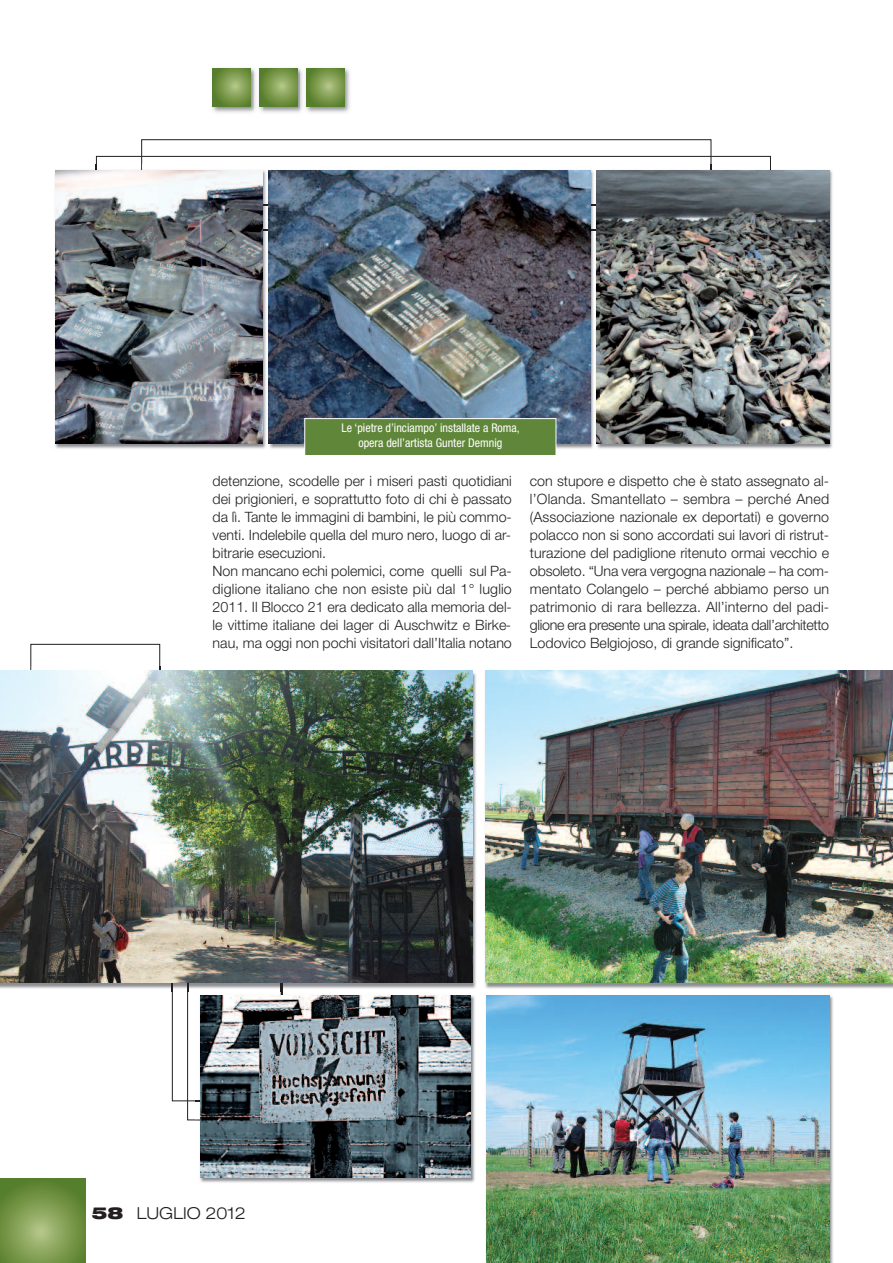
<style>
.page{position:relative;width:893px;height:1263px;background:#fff}
.page>*{position:absolute;margin:0;border:0;box-sizing:border-box;transform-origin:0 0}
.t1{font:300 expanded 16.5px "Helvetica Neue LT Pro";color:#231f20}
.t2{font:300 14.25px/18px "Helvetica Neue LT Pro";color:#231f20}
.t3{font:condensed 12px/14.4px "Helvetica Neue LT Pro";color:#fff;text-align:center}
.s1{font-weight:900}
</style>
<div class="page">
<svg style="left:0;top:1179px;width:85px;height:84px;background:#77974a"></svg>
<img style="left:309px;top:68px;width:41px;height:45px">
<svg style="left:309px;top:68px;width:35px;height:38px"></svg>
<img style="left:262px;top:68px;width:47px;height:45px">
<img style="left:306px;top:68px;width:3px;height:38px">
<svg style="left:262px;top:68px;width:36px;height:38px"></svg>
<img style="left:212px;top:68px;width:50px;height:45px">
<img style="left:259px;top:68px;width:3px;height:38px">
<svg style="left:213px;top:68px;width:38px;height:38px"></svg>
<div style="left:141px;top:139px;width:570px;height:66px;border:1px solid #231f20"></div>
<div style="left:96px;top:156px;width:675px;height:74px;border:1px solid #231f20"></div>
<img style="left:55px;top:165px;width:536px;height:284px">
<img style="left:55px;top:170px;width:208px;height:274px">
<img style="left:600px;top:170px;width:233px;height:279px">
<img style="left:600px;top:170px;width:229px;height:274px">
<img style="left:591px;top:231px;width:9px;height:218px">
<img style="left:591px;top:206px;width:5px;height:23px">
<img style="left:591px;top:170px;width:5px;height:34px">
<img style="left:596px;top:170px;width:4px;height:274px">
<img style="left:269px;top:170px;width:322px;height:274px">
<img style="left:0;top:670px;width:893px;height:322px">
<img style="left:197px;top:983px;width:86px;height:7px">
<img style="left:187px;top:983px;width:2px;height:9px">
<img style="left:0;top:671px;width:472px;height:312px">
<div style="left:305px;top:419px;width:251px;height:36px;background:#608739"></div>
<div style="left:304px;top:418px;width:252px;height:38px;border:1px solid #fff"></div>
<img style="left:195px;top:990px;width:285px;height:193px">
<img style="left:195px;top:992px;width:88px;height:129px">
<img style="left:200px;top:995px;width:271px;height:183px">
<img style="left:482px;top:990px;width:356px;height:273px">
<img style="left:486px;top:995px;width:343px;height:268px">
<img style="left:481px;top:670px;width:1px;height:322px">
<img style="left:485px;top:671px;width:408px;height:312px">
<p class="t3" style="left:341px;top:422px;width:180px">Le ‘pietre d’inciampo’ installate a Roma, opera dell’artista Gunter Demnig</p>
<p class="t2" style="left:213px;top:473px;width:301px">detenzione, scodelle per i miseri pasti quotidiani dei prigionieri, e soprattutto foto di chi è passato da lì. Tante le immagini di bambini, le più commo&shy;venti. Indelebile quella del muro nero, luogo di ar&shy;bitrarie esecuzioni.<br>Non mancano echi polemici, come quelli sul Pa&shy;diglione italiano che non esiste più dal 1° luglio 2011. Il Blocco 21 era dedicato alla memoria del&shy;le vittime italiane dei lager di Auschwitz e Birke&shy;nau, ma oggi non pochi visitatori dall’Italia notano</p>
<p class="t2" style="left:530px;top:473px;width:301px;text-align:justify">con stupore e dispetto che è stato assegnato al&shy;l’Olanda. Smantellato – sembra – perché Aned (Associazione nazionale ex deportati) e governo polacco non si sono accordati sui lavori di ristrut&shy;turazione del padiglione ritenuto ormai vecchio e obsoleto. “Una vera vergogna nazionale – ha com&shy;mentato Colangelo – perché abbiamo perso un patrimonio di rara bellezza. All’interno del padi&shy;glione era presente una spirale, ideata dall’architetto Lodovico Belgiojoso, di grande significato”.</p>
<p class="t1" style="left:91px;top:1207px;width:156px"><span class="s1">58</span> LUGLIO 2012</p>
</div>
